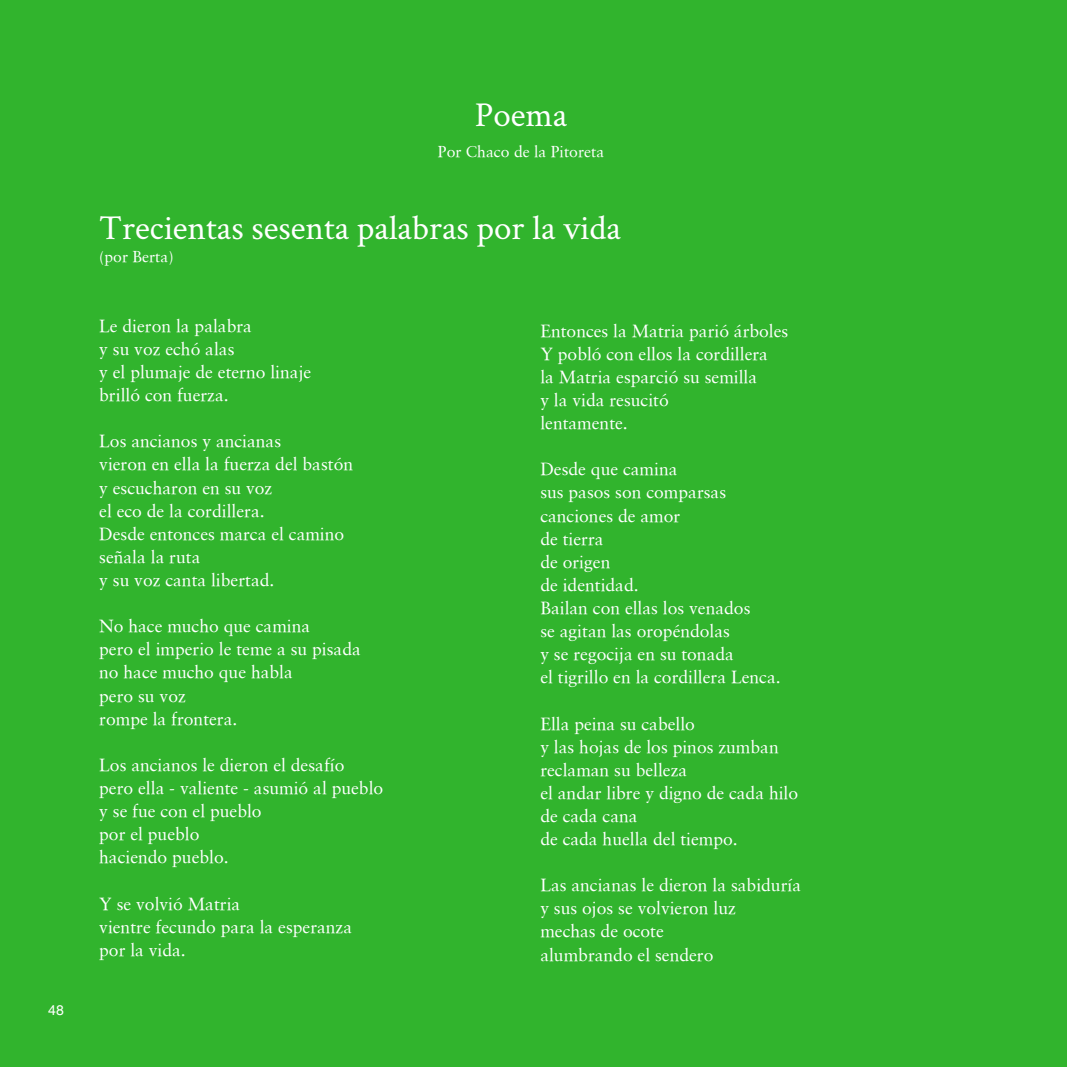
<style>
.page{position:relative;width:1067px;height:1067px;background:#fff}
.page>*{position:absolute;margin:0;border:0;box-sizing:border-box;transform-origin:0 0}
.t1{font:35px "Crimson Text";color:#fff}
.t2{font:17.5px/23.1px "Sabon Roman";color:#fff}
.t3{font:15.75px "Sabon Roman";color:#fff}
.t4{font:14px "Helvetica";color:#fff}
</style>
<div class="page">
<div style="left:0;top:0;width:1066px;height:1067px;background:#31b42d"></div>
<p class="t4" style="left:48px;top:1001px;width:17px">48</p>
<h1 class="t1" style="left:475px;top:90px;width:94px">Poema</h1>
<p class="t3" style="left:438px;top:142px;width:168px">Por Chaco de la Pitoreta</p>
<h1 class="t1" style="left:99px;top:204px;width:523px">Trecientas sesenta palabras por la vida</h1>
<p class="t3" style="left:99px;top:247px;width:76px">(por Berta)</p>
<p class="t2" style="left:99px;top:314px;width:213px">Le dieron la palabra<br>y su voz echó alas<br>y el plumaje de eterno linaje brilló con fuerza.</p>
<p class="t2" style="left:99px;top:429px;width:255px">Los ancianos y ancianas<br>vieron en ella la fuerza del bastón y escucharon en su voz<br>el eco de la cordillera.<br>Desde entonces marca el camino señala la ruta<br>y su voz canta libertad.</p>
<p class="t2" style="left:99px;top:614px;width:263px">No hace mucho que camina<br>pero el imperio le teme a su pisada no hace mucho que habla<br>pero su voz<br>rompe la frontera.</p>
<p class="t2" style="left:99px;top:753px;width:285px">Los ancianos le dieron el desafío<br>pero ella - valiente - asumió al pueblo y se fue con el pueblo<br>por el pueblo<br>haciendo pueblo.</p>
<p class="t2" style="left:99px;top:891px;width:254px">Y se volvió Matria<br>vientre fecundo para la esperanza por la vida.</p>
<p class="t2" style="left:540px;top:319px;width:249px">Entonces la Matria parió árboles<br>Y pobló con ellos la cordillera<br>la Matria esparció su semilla<br>y la vida resucitó<br>lentamente.</p>
<p class="t2" style="left:540px;top:457px;width:242px">Desde que camina<br>sus pasos son comparsas canciones de amor<br>de tierra<br>de origen<br>de identidad.<br>Bailan con ellas los venados<br>se agitan las oropéndolas<br>y se regocija en su tonada<br>el tigrillo en la cordillera Lenca.</p>
<p class="t2" style="left:540px;top:711px;width:259px">Ella peina su cabello<br>y las hojas de los pinos zumban reclaman su belleza<br>el andar libre y digno de cada hilo de cada cana<br>de cada huella del tiempo.</p>
<p class="t2" style="left:540px;top:873px;width:262px">Las ancianas le dieron la sabiduría y sus ojos se volvieron luz<br>mechas de ocote<br>alumbrando el sendero</p>
</div>
